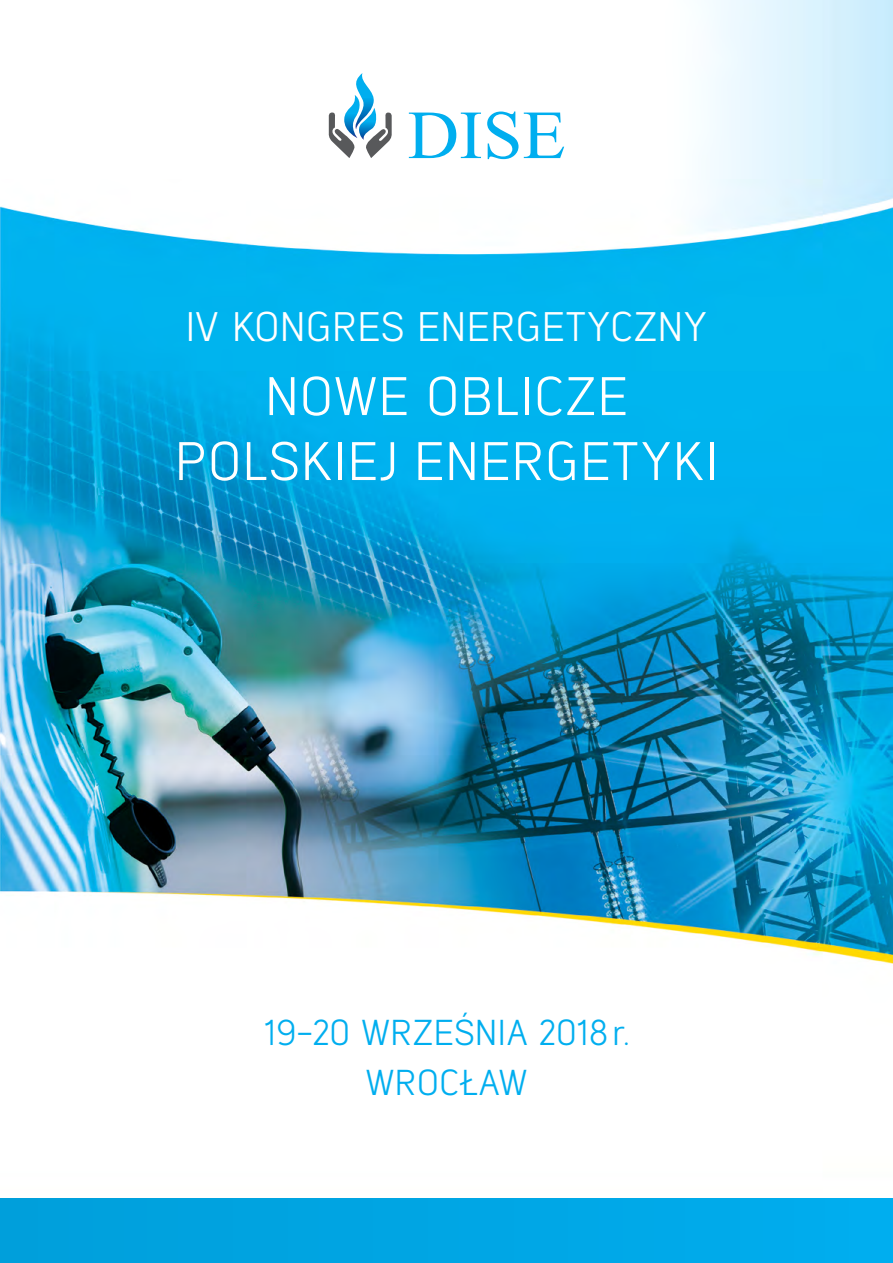
<style>
.page{position:relative;width:893px;height:1263px;background:#fff}
.page>*{position:absolute;margin:0;border:0;box-sizing:border-box;transform-origin:0 0}
.t1{font:54.15px/64.9px "Lintel";letter-spacing:.01em;color:#fff;text-align:center}
.t2{font:41.25px "Lintel";color:#fff}
.t3{font:36px/49.5px "Lintel";color:#00aeef;text-align:center}
</style>
<div class="page">
<img style="left:0;top:0;width:893px;height:964px">
<div style="left:0;top:1198px;width:893px;height:65px;background:#00a6e4"></div>
<svg style="left:409px;top:113px;width:72px;height:45px"></svg>
<svg style="left:487px;top:112px;width:31px;height:47px"></svg>
<svg style="left:524px;top:113px;width:40px;height:45px"></svg>
<svg style="left:328px;top:73px;width:64px;height:85px"></svg>
<p class="t2" style="left:185px;top:299px;width:524px">IV KONGRES ENERGETYCZNY</p>
<p class="t1" style="left:174px;top:361px;width:546px">NOWE OBLICZE<br>POLSKIEJ ENERGETYKI</p>
<p class="t3" style="left:264px;top:1006px;width:366px">19-20 WRZEŚNIA 2018r.<br>WROCŁAW</p>
</div>
